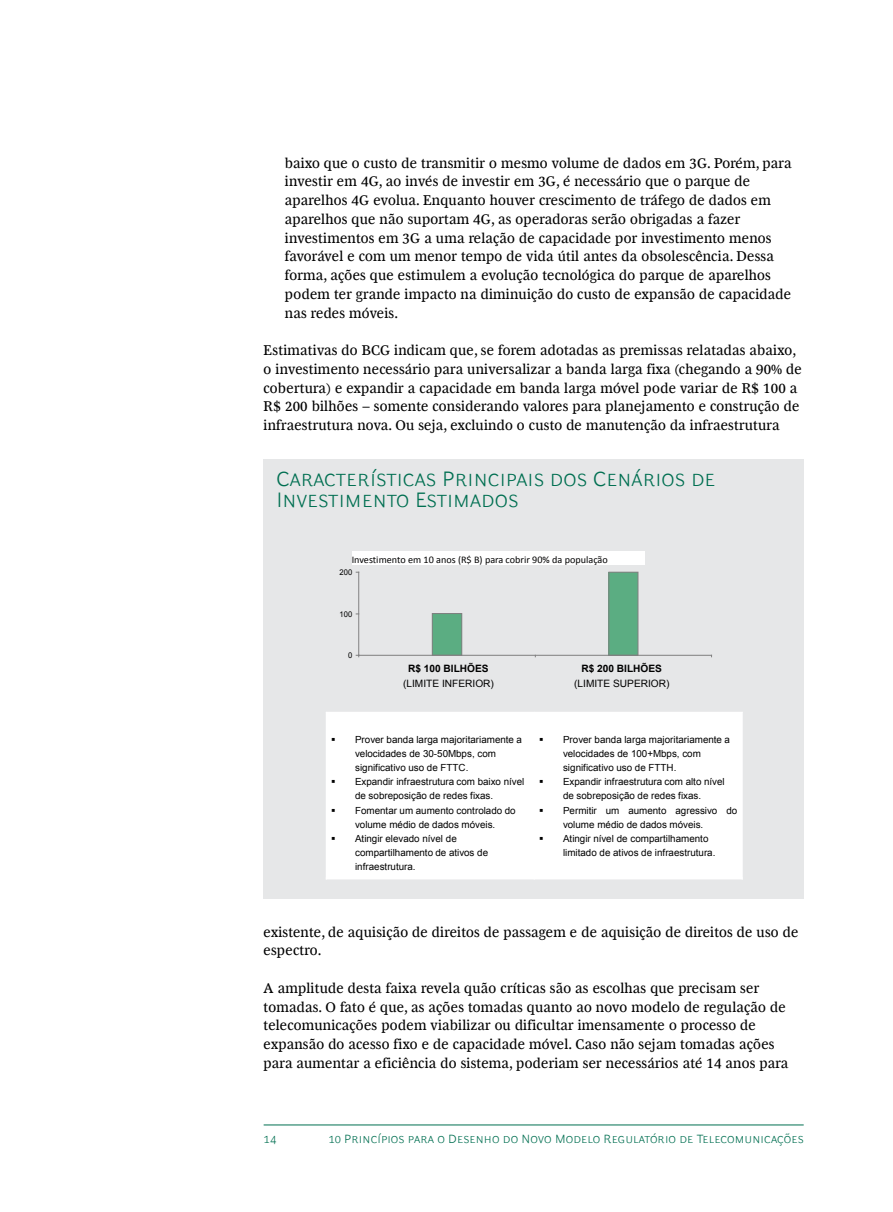
<style>
.page{position:relative;width:893px;height:1212px;background:#fff}
.page>*{position:absolute;margin:0;border:0;box-sizing:border-box;transform-origin:0 0}
.t1{font:300 21px/21px "Henderson BCG Sans";letter-spacing:.005em;color:#006f51}
.t2{font:14.25px/18.8px "Henderson BCG Serif";letter-spacing:.015em;color:#000}
.t3{font:300 12px "Henderson BCG Sans";letter-spacing:.01em;color:#006f51}
.t4{font:10.2px "Calibri";color:#000}
.t5{font:10.2px "Arial";color:#000}
.t6{font:700 10.2px "Arial";color:#000}
.t7{font:9.75px/14.1px "Arial";color:#000}
.t8{font:7.95px "Arial";letter-spacing:.015em;color:#000}
</style>
<div class="page">
<hr style="left:264px;top:1125px;width:540px;height:1px;background:#006f51">
<div style="left:264px;top:459px;width:540px;height:440px;background:#e6e7e8"></div>
<div style="left:432px;top:613px;width:30px;height:42px;background:#5bad82"></div>
<div style="left:432px;top:613px;width:30px;height:42px;border:1px solid #808080"></div>
<div style="left:609px;top:572px;width:29px;height:83px;background:#5bad82"></div>
<div style="left:609px;top:572px;width:29px;height:83px;border:1px solid #808080"></div>
<hr style="left:358px;top:572px;width:1px;height:83px;background:#808080">
<hr style="left:359px;top:655px;width:352px;height:1px;background:#808080">
<div style="left:352px;top:551px;width:293px;height:14px;background:#fff"></div>
<div style="left:326px;top:712px;width:208px;height:166px;background:#fff"></div>
<div style="left:534px;top:712px;width:208px;height:166px;background:#fff"></div>
<hr style="left:534px;top:712px;width:1px;height:168px;background:#fff">
<hr style="left:326px;top:712px;width:1px;height:168px;background:#fff">
<hr style="left:742px;top:712px;width:1px;height:168px;background:#fff">
<hr style="left:326px;top:877px;width:417px;height:2px;background:#fff">
<p class="t2" style="left:285px;top:152px;width:508px">baixo que o custo de transmitir o mesmo volume de dados em 3G. Porém, para investir em 4G, ao invés de investir em 3G, é necessário que o parque de aparelhos 4G evolua. Enquanto houver crescimento de tráfego de dados em aparelhos que não suportam 4G, as operadoras serão obrigadas a fazer investimentos em 3G a uma relação de capacidade por investimento menos favorável e com um menor tempo de vida útil antes da obsolescência. Dessa forma, ações que estimulem a evolução tecnológica do parque de aparelhos podem ter grande impacto na diminuição do custo de expansão de capacidade nas redes móveis.</p>
<p class="t2" style="left:264px;top:340px;width:539px">Estimativas do BCG indicam que, se forem adotadas as premissas relatadas abaixo, o investimento necessário para universalizar a banda larga fixa (chegando a 90% de cobertura) e expandir a capacidade em banda larga móvel pode variar de R$ 100 a R$ 200 bilhões – somente considerando valores para planejamento e construção de infraestrutura nova. Ou seja, excluindo o custo de manutenção da infraestrutura</p>
<h1 class="t1" style="left:276px;top:467px;width:440px">Características Principais dos Cenários de<br>Investimento Estimados</h1>
<p class="t4" style="left:352px;top:553px;width:258px">Investimento em 10 anos (R$ B) para cobrir 90% da população</p>
<p class="t8" style="left:339px;top:567px;width:14px">200</p>
<p class="t8" style="left:339px;top:609px;width:14px">100</p>
<p class="t8" style="left:348px;top:650px;width:6px">0</p>
<p class="t6" style="left:408px;top:662px;width:82px">R$ 100 BILHÕES</p>
<p class="t5" style="left:403px;top:676px;width:92px">(LIMITE INFERIOR)</p>
<p class="t6" style="left:581px;top:662px;width:82px">R$ 200 BILHÕES</p>
<p class="t5" style="left:574px;top:676px;width:97px">(LIMITE SUPERIOR)</p>
<p class="t7" style="left:355px;top:733px;width:168px;text-indent:-24px">▪ Prover banda larga majoritariamente a velocidades de 30-50Mbps, com significativo uso de FTTC.</p>
<p class="t7" style="left:355px;top:775px;width:171px;text-indent:-24px">▪ Expandir infraestrutura com baixo nível de sobreposição de redes fixas.</p>
<p class="t7" style="left:331px;top:803px;width:186px;text-align:center">▪ Fomentar um aumento controlado do volume médio de dados móveis.</p>
<p class="t7" style="left:355px;top:831px;width:135px;text-indent:-24px">▪ Atingir elevado nível de compartilhamento de ativos de infraestrutura.</p>
<p class="t7" style="left:563px;top:733px;width:168px;text-indent:-24px">▪ Prover banda larga majoritariamente a velocidades de 100+Mbps, com significativo uso de FTTH.</p>
<p class="t7" style="left:539px;top:775px;width:187px;text-align:center">▪ Expandir infraestrutura com alto nível de sobreposição de redes fixas.</p>
<p class="t7" style="left:563px;top:803px;width:176px;text-indent:-24px">▪ Permitir um aumento agressivo do volume médio de dados móveis.</p>
<p class="t7" style="left:563px;top:831px;width:154px;text-indent:-24px">▪ Atingir nível de compartilhamento limitado de ativos de infraestrutura.</p>
<p class="t2" style="left:264px;top:921px;width:536px">existente, de aquisição de direitos de passagem e de aquisição de direitos de uso de espectro.</p>
<p class="t2" style="left:264px;top:977px;width:526px">A amplitude desta faixa revela quão críticas são as escolhas que precisam ser tomadas. O fato é que, as ações tomadas quanto ao novo modelo de regulação de telecomunicações podem viabilizar ou dificultar imensamente o processo de expansão do acesso fixo e de capacidade móvel. Caso não sejam tomadas ações para aumentar a eficiência do sistema, poderiam ser necessários até 14 anos para</p>
<p class="t3" style="left:264px;top:1129px;width:14px">14</p>
<p class="t3" style="left:328px;top:1129px;width:477px">10 Princípios para o Desenho do Novo Modelo Regulatório de Telecomunicações</p>
</div>
